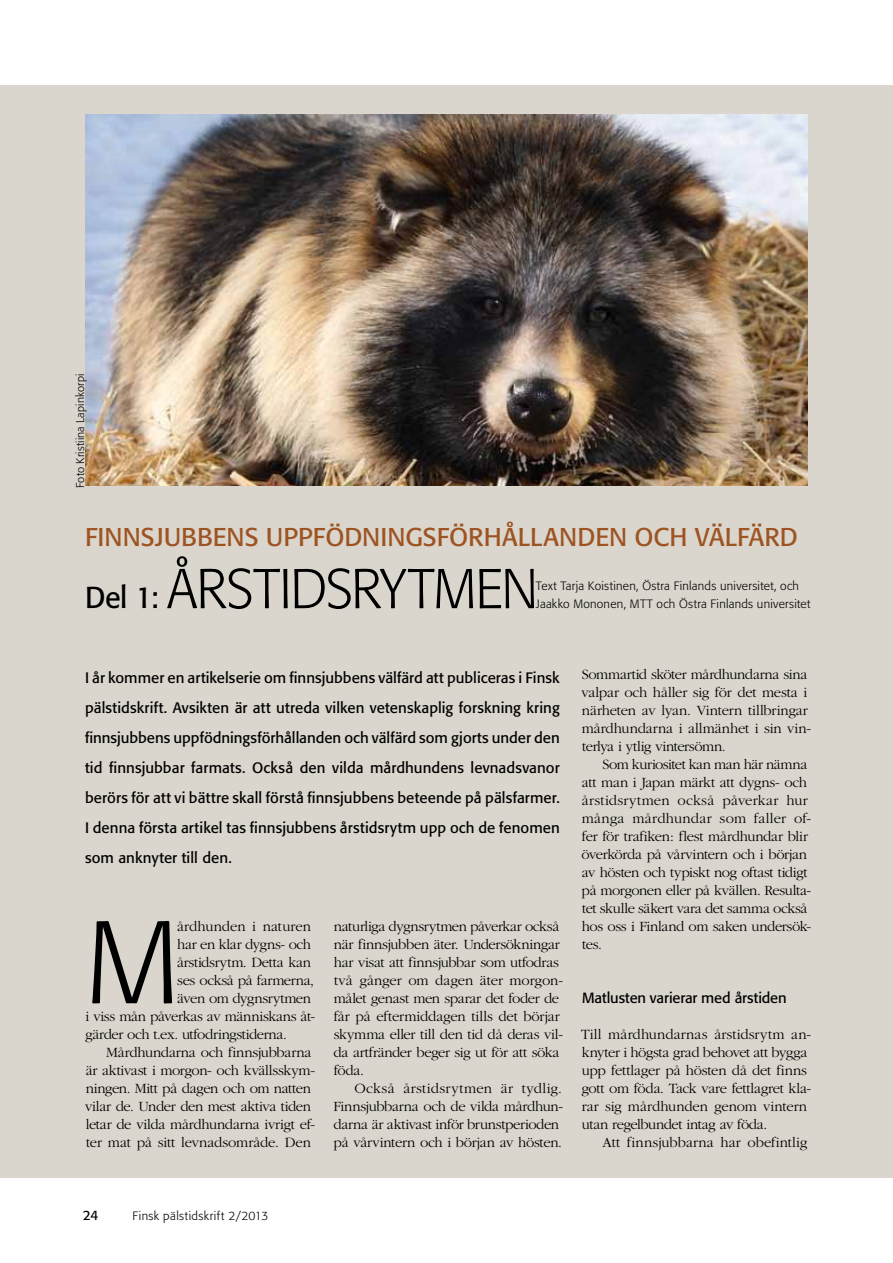
<style>
.page{position:relative;width:893px;height:1263px;background:#fff}
.page>*{position:absolute;margin:0;border:0;box-sizing:border-box;transform-origin:0 0}
.t1{font:300 116.25px "Formata";color:#000}
.t2{font:300 55.5px "Formata";color:#000;scale:.96 1}
.t3{font:25.5px "Formata";color:#9e5422}
.t4{font:15px/30px "Formata";letter-spacing:.01em;color:#000;text-align:justify}
.t5{font:300 14.7px/18px "Garamond";letter-spacing:-.02em;color:#000}
.t6{font:300 14.7px "Garamond";letter-spacing:.005em;color:#000}
.t7{font:14.7px "Formata";letter-spacing:-.005em;color:#000}
.t8{font:300 14.7px "Garamond";color:#000}
.t9{font:13.5px "Formata";color:#000}
.t10{font:300 12px/18px "Formata";letter-spacing:.025em;color:#000}
.t11{font:300 11.25px "Formata";letter-spacing:.01em;color:#000}
.s1{font-weight:400;font-size:30px}
</style>
<div class="page">
<div style="left:0;top:85px;width:893px;height:1093px;background:#dad6cd"></div>
<img style="left:85px;top:115px;width:723px;height:371px">
<p class="t11" style="left:74px;top:488px;width:116px;rotate:-90deg">Foto Kristiina Lapinkorpi</p>
<h3 class="t3" style="left:85px;top:522px;width:28px">Finnsjubbens</h3>
<h3 class="t3" style="left:266px;top:522px;width:17px">uppfödningsförhållanden</h3>
<h3 class="t3" style="left:634px;top:522px;width:18px">och</h3>
<h3 class="t3" style="left:695px;top:522px;width:16px">välfärd</h3>
<h2 class="t2" style="left:85px;top:556px;width:144px"><span class="s1">Del 1:</span> Årstidsr</h2>
<h2 class="t2" style="left:380px;top:556px;width:166px">ytmen</h2>
<p class="t10" style="left:536px;top:576px;width:276px">Text Tarja Koistinen, Östra Finlands universitet, och<br>Jaakko Mononen, MTT och Östra Finlands universitet</p>
<p class="t4" style="left:85px;top:662px;width:476px">I år kommer en artikelserie om finnsjubbens välfärd att publiceras i Finsk pälstidskrift. Avsikten är att utreda vilken vetenskaplig forskning kring finnsjubbens uppfödningsförhållanden och välfärd som gjorts under den tid finnsjubbar farmats. Också den vilda mårdhundens levnadsvanor berörs för att vi bättre skall förstå finnsjubbens beteende på pälsfarmer.<br>I denna första artikel tas finnsjubbens årstidsrytm upp och de fenomen som anknyter till den.</p>
<h1 class="t1" style="left:85px;top:894px;width:96px">M</h1>
<p class="t8" style="left:177px;top:919px;width:135px">årdhunden i naturen</p>
<p class="t5" style="left:177px;top:936px;width:135px">har en klar dygns- och</p>
<p class="t5" style="left:177px;top:954px;width:135px">årstidsrytm. Detta kan</p>
<p class="t5" style="left:177px;top:972px;width:138px">ses också på farmerna,</p>
<p class="t5" style="left:177px;top:990px;width:135px">även om dygnsrytmen</p>
<p class="t5" style="left:86px;top:1008px;width:231px">i viss mån påverkas av människans åt-</p>
<p class="t5" style="left:85px;top:1026px;width:203px">gärder och t.ex. utfodringstiderna.</p>
<p class="t5" style="left:106px;top:1044px;width:207px">Mårdhundarna och finnsjubbarna</p>
<p class="t5" style="left:86px;top:1062px;width:231px">är aktivast i morgon- och kvällsskym-</p>
<p class="t5" style="left:86px;top:1080px;width:227px">ningen. Mitt på dagen och om natten</p>
<p class="t5" style="left:85px;top:1098px;width:227px">vilar de. Under den mest aktiva tiden</p>
<p class="t5" style="left:86px;top:1116px;width:231px">letar de vilda mårdhundarna ivrigt ef-</p>
<p class="t5" style="left:86px;top:1134px;width:227px">ter mat på sitt levnadsområde. Den</p>
<p class="t5" style="left:334px;top:918px;width:231px">naturliga dygnsrytmen påverkar också när finnsjubben äter. Undersökningar har visat att finnsjubbar som utfodras två gånger om dagen äter morgon&shy;målet genast men sparar det foder de får på eftermiddagen tills det börjar skymma eller till den tid då deras vil&shy;da artfränder beger sig ut för att söka föda.</p>
<p class="t5" style="left:333px;top:1080px;width:231px;text-indent:21px">Också årstidsrytmen är tydlig.<br>Finnsjubbarna och de vilda mårdhun&shy;darna är aktivast inför brunstperioden på vårvintern och i början av hösten.</p>
<p class="t5" style="left:581px;top:666px;width:231px">Sommartid sköter mårdhundarna sina valpar och håller sig för det mesta i närheten av lyan. Vintern tillbringar mårdhundarna i allmänhet i sin vin&shy;terlya i ytlig vintersömn.</p>
<p class="t5" style="left:582px;top:756px;width:231px;text-indent:21px">Som kuriositet kan man här nämna att man i Japan märkt att dygns- och årstidsrytmen också påverkar hur många mårdhundar som faller of&shy;fer för trafiken: flest mårdhundar blir överkörda på vårvintern och i början av hösten och typiskt nog oftast tidigt på morgonen eller på kvällen. Resulta&shy;tet skulle säkert vara det samma också hos oss i Finland om saken undersök&shy;tes.</p>
<p class="t7" style="left:582px;top:989px;width:206px">Matlusten varierar med årstiden</p>
<p class="t5" style="left:581px;top:1026px;width:231px">Till mårdhundarnas årstidsrytm an&shy;knyter i högsta grad behovet att bygga upp fettlager på hösten då det finns gott om föda. Tack vare fettlagret kla&shy;rar sig mårdhunden genom vintern utan regelbundet intag av föda.</p>
<p class="t6" style="left:602px;top:1135px;width:206px">Att finnsjubbarna har obefintlig</p>
<p class="t9" style="left:83px;top:1207px;width:17px">24</p>
<p class="t10" style="left:133px;top:1207px;width:137px">Finsk pälstidskrift 2/2013</p>
</div>
